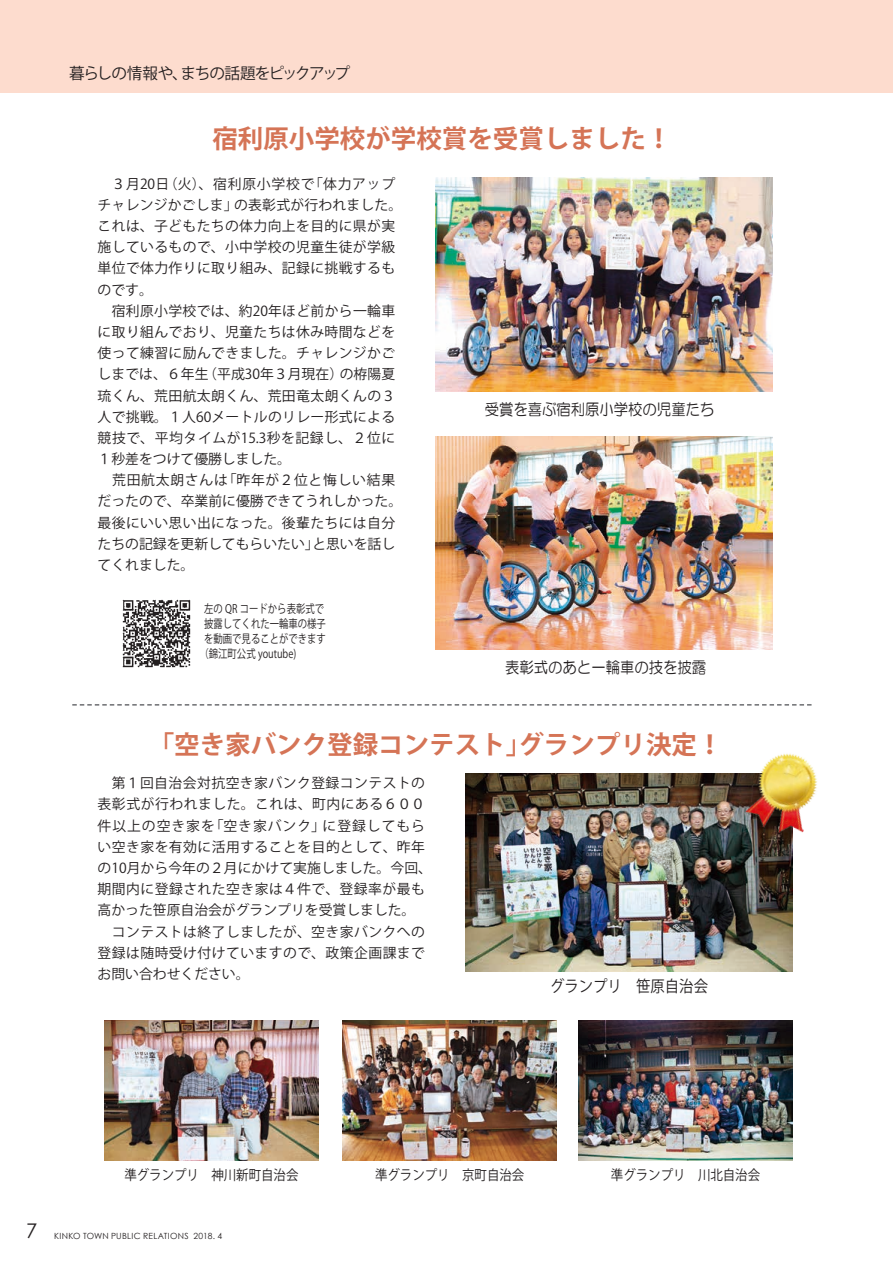
<style>
.page{position:relative;width:893px;height:1263px;background:#fff}
.page>*{position:absolute;margin:0;border:0;box-sizing:border-box;transform-origin:0 0}
.t1{font:700 25.5px "Koz Go Pr 6 N";color:#d57456}
.t2{font:20.25px "Century Gothic";color:#231f20}
.t3{font:15.9px "HG Maru Gothic MPRO";color:#231f20;scale:.9 1}
.t4{font:15.9px "Koz Go Pr 6 N";color:#231f20;scale:.9 1}
.t5{font:15.6px "Koz Go Pr 6 N";letter-spacing:-.07em;color:#231f20}
.t6{font:13.8px/21.1px "Koz Go Pr 6 N";letter-spacing:.03em;color:#231f20}
.t7{font:13.8px/21.1px "Koz Go Pr 6 N";color:#231f20}
.t8{font:13.8px "Koz Go Pr 6 N";color:#231f20;scale:.9 1}
.t9{font:11.7px/14.9px "Koz Go Pr 6 N";color:#231f20;scale:.8 1}
.t10{font:8.55px "Century Gothic";letter-spacing:.035em;color:#231f20}
</style>
<div class="page">
<div style="left:0;top:0;width:893px;height:92px;background:#fddcce"></div>
<img style="left:436px;top:178px;width:337px;height:213px">
<img style="left:578px;top:1020px;width:215px;height:140px">
<img style="left:342px;top:1020px;width:215px;height:140px">
<img style="left:465px;top:774px;width:328px;height:198px">
<img style="left:104px;top:1020px;width:215px;height:140px">
<img style="left:436px;top:436px;width:337px;height:214px">
<img style="left:743px;top:753px;width:74px;height:87px">
<svg style="left:72px;top:704px;width:740px;height:2px"></svg>
<img style="left:122px;top:599px;width:69px;height:69px">
<p class="t5" style="left:69px;top:64px;width:283px">暮らしの情報や、まちの話題をピックアップ</p>
<p class="t1" style="left:212px;top:124px;width:461px">宿利原小学校が学校賞を受賞しました！</p>
<p class="t6" style="left:98px;top:173px;width:306px">　３月20日（火）、宿利原小学校で「体力アップチャレンジかごしま」の表彰式が行われました。これは、子どもたちの体力向上を目的に県が実施しているもので、小中学校の児童生徒が学級単位で体力作りに取り組み、記録に挑戦するものです。</p>
<p class="t6" style="left:98px;top:300px;width:299px;text-align:justify">　宿利原小学校では、約20年ほど前から一輪車に取り組んでおり、児童たちは休み時間などを使って練習に励んできました。チャレンジかごしまでは、６年生（平成30年３月現在）の栫陽夏琉くん、荒田航太朗くん、荒田竜太朗くんの３人で挑戦。１人60メートルのリレー形式による競技で、平均タイムが15.3秒を記録し、２位に１秒差をつけて優勝しました。</p>
<p class="t7" style="left:98px;top:470px;width:306px">　荒田航太朗さんは「昨年が２位と悔しい結果だったので、卒業前に優勝できてうれしかった。最後にいい思い出になった。後輩たちには自分たちの記録を更新してもらいたい」と思いを話してくれました。</p>
<p class="t3" style="left:485px;top:401px;width:257px">受賞を喜ぶ宿利原小学校の児童たち</p>
<p class="t9" style="left:204px;top:602px;width:154px">左の QR コードから表彰式で披露してくれた一輪車の様子を動画で見ることができます</p>
<p class="t9" style="left:200px;top:646px;width:122px">（錦江町公式 youtube)</p>
<p class="t3" style="left:505px;top:659px;width:225px">表彰式のあと一輪車の技を披露</p>
<p class="t1" style="left:149px;top:731px;width:575px">「空き家バンク登録コンテスト」グランプリ決定！</p>
<p class="t6" style="left:98px;top:773px;width:336px">　第１回自治会対抗空き家バンク登録コンテストの表彰式が行われました。これは、町内にある６００件以上の空き家を「空き家バンク」に登録してもらい空き家を有効に活用することを目的として、昨年の10月から今年の２月にかけて実施しました。今回、期間内に登録された空き家は４件で、登録率が最も高かった笹原自治会がグランプリを受賞しました。</p>
<p class="t6" style="left:98px;top:921px;width:329px;text-align:justify">　コンテストは終了しましたが、空き家バンクへの登録は随時受け付けていますので、政策企画課までお問い合わせください。</p>
<p class="t4" style="left:550px;top:977px;width:177px">グランプリ　笹原自治会</p>
<p class="t8" style="left:124px;top:1167px;width:195px">準グランプリ　神川新町自治会</p>
<p class="t8" style="left:375px;top:1167px;width:167px">準グランプリ　京町自治会</p>
<p class="t8" style="left:611px;top:1167px;width:167px">準グランプリ　川北自治会</p>
<h2 class="t2" style="left:26px;top:1217px;width:13px">7</h2>
<p class="t10" style="left:54px;top:1229px;width:169px">KINKO TOWN PUBLIC RELATIONS 2018. 4</p>
</div>
